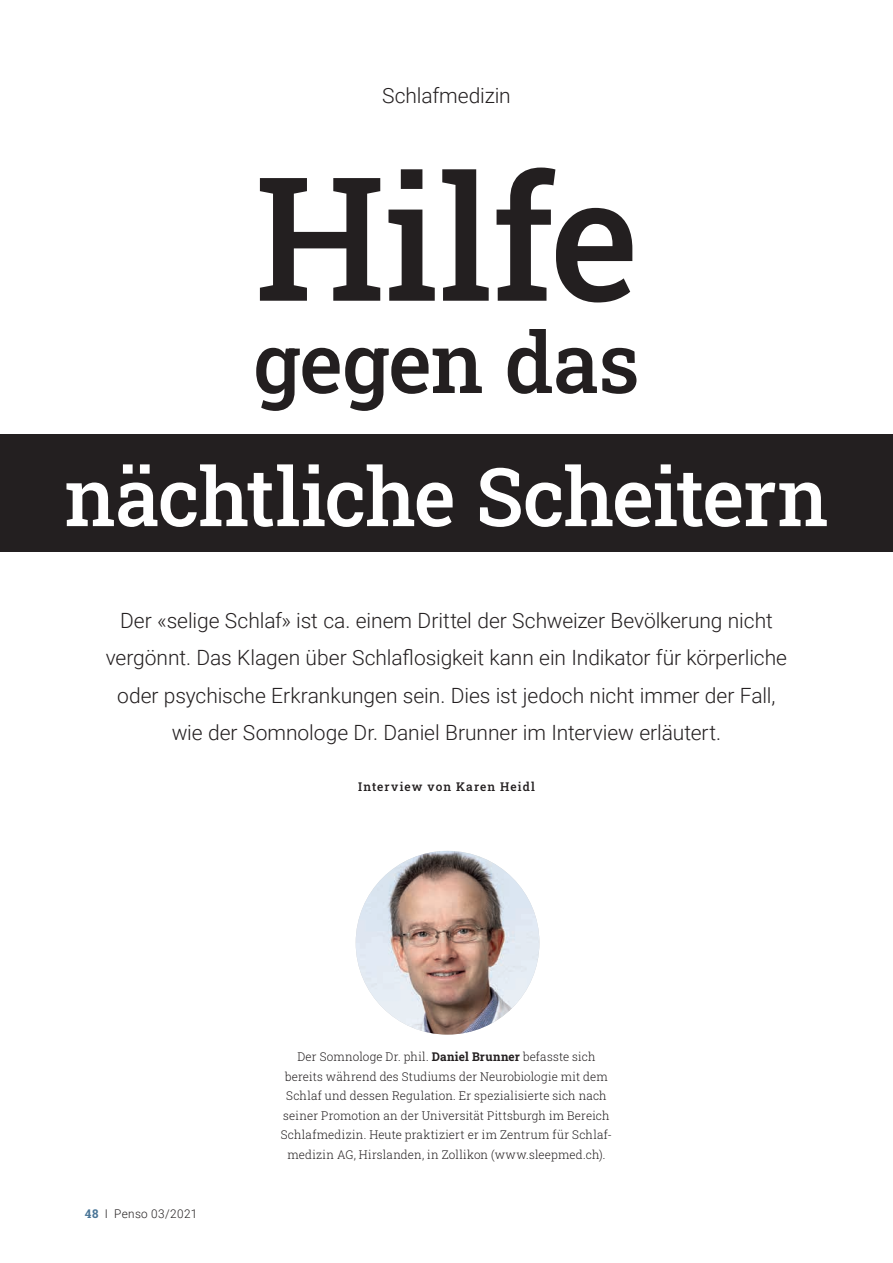
<style>
.page{position:relative;width:893px;height:1263px;background:#fff}
.page>*{position:absolute;margin:0;border:0;box-sizing:border-box;transform-origin:0 0}
.Titel{font:500 172.5px "Roboto Slab";letter-spacing:-.005em;color:#231f20}
.Titel-2{font:500 84px "Roboto Slab";letter-spacing:-.01em;color:#231f20}
.Titel-3{font:500 81px "Roboto Slab";letter-spacing:-.015em;color:#fff}
.Lead{font:300 21px/37.5px "Roboto";letter-spacing:-.005em;color:#231f20;text-align:center}
.Autor_Bild_Funktion{font:300 12px/19.5px "Roboto Slab";letter-spacing:.015em;color:#231f20;text-align:center}
.Autor_nach_Lead{font:500 12px "Roboto Slab";letter-spacing:.09em;color:#231f20}
.t1{font:300 12px "Roboto";letter-spacing:.03em;color:#231f20}
.s1{font-family:"Roboto Slab";font-weight:700;color:#487496}
.s2{font-weight:700}
</style>
<div class="page">
<img style="left:356px;top:851px;width:183px;height:183px;border-radius:92px">
<div style="left:0;top:434px;width:893px;height:117px;background:#231f20"></div>
<p class="Lead" style="left:382px;top:76px;width:130px">Schlafmedizin</p>
<p class="Titel" style="left:254px;top:120px;width:385px">Hilfe</p>
<p class="Titel-2" style="left:253px;top:305px;width:388px">gegen das</p>
<p class="Titel-3" style="left:64px;top:441px;width:766px">nächtliche Scheitern</p>
<p class="Lead" style="left:106px;top:601px;width:683px">Der «selige Schlaf» ist ca. einem Drittel der Schweizer Bevölkerung nicht vergönnt. Das Klagen über Schlaflosigkeit kann ein Indikator für körperliche oder psychische Erkrankungen sein. Dies ist jedoch nicht immer der Fall, wie der Somnologe Dr. Daniel Brunner im Interview erläutert.</p>
<p class="Autor_nach_Lead" style="left:358px;top:779px;width:178px">Interview von Karen Heidl</p>
<p class="t1" style="left:85px;top:1205px;width:114px"><span class="s1">48</span> Ι Penso 03/2021</p>
<p class="Autor_Bild_Funktion" style="left:281px;top:1047px;width:333px">Der Somnologe Dr. phil. <span class="s2">Daniel Brunner</span> befasste sich bereits während des Studiums der Neurobiologie mit dem Schlaf und dessen Regulation. Er spezialisierte sich nach seiner Promotion an der Universität Pittsburgh im Bereich Schlafmedizin. Heute praktiziert er im Zentrum für Schlaf&shy;medizin AG, Hirslanden, in Zollikon (www.sleepmed.ch).</p>
</div>
